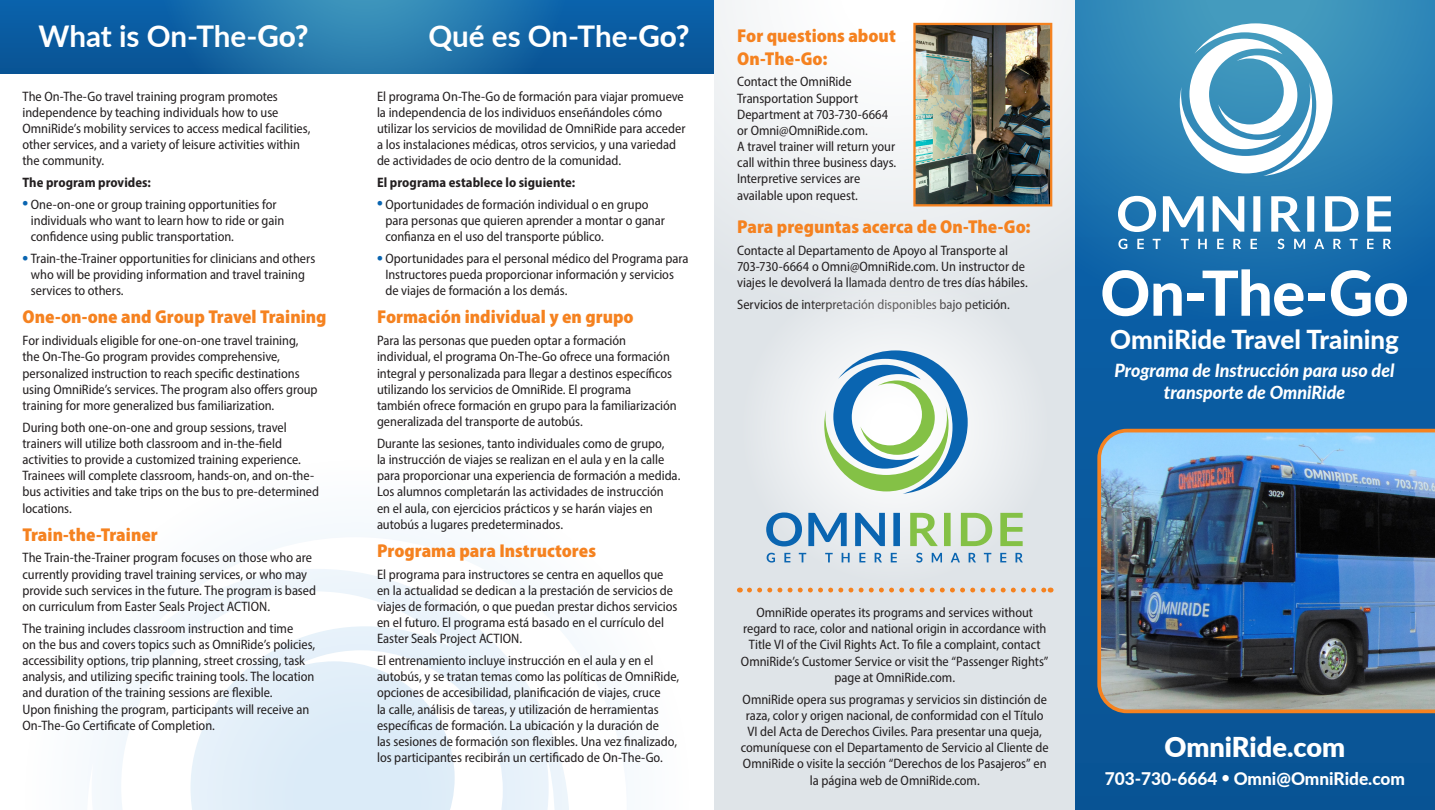
<style>
.page{position:relative;width:1435px;height:810px;background:#fff}
.page>*{position:absolute;margin:0;border:0;box-sizing:border-box;transform-origin:0 0}
.t1{font:800 62.25px "Lato";letter-spacing:-.01em;color:#fff}
.t2{font:700 29.88px "Lato";letter-spacing:-.005em;color:#fff}
.t3{font:900 27.38px "Lato";color:#fff}
.t4{font:800 26.12px "Lato";color:#fff}
.t5{font:900 semi-condensed 18.62px/22.4px "Myriad Pro";color:#f58220}
.t6{font:italic 800 18px/22.4px "Lato";color:#fff;text-align:center}
.t7{font:800 17.38px "Lato";color:#fff}
.t8{font:semi-condensed 13.75px/16.1px "Myriad Pro";letter-spacing:-.005em;color:#231f20}
.t9{font:700 semi-condensed 13.75px "Myriad Pro";letter-spacing:.005em;color:#231f20}
.s1{font-weight:800}
.s2{font-weight:900}
.s3{font-size:13.75px}
</style>
<div class="page">
<svg style="left:189px;top:537px;width:402px;height:273px"></svg>
<svg style="left:137px;top:591px;width:313px;height:59px"></svg>
<svg style="left:94px;top:650px;width:460px;height:160px"></svg>
<div style="left:0;top:0;width:714px;height:74px;background:#0a5ba0"></div>
<svg style="left:148px;top:0;width:431px;height:74px"></svg>
<div style="left:1074px;top:0;width:360px;height:810px;background:#0a599b"></div>
<svg style="left:1074px;top:0;width:360px;height:333px"></svg>
<img style="left:1097px;top:429px;width:337px;height:284px">
<svg style="left:1179px;top:23px;width:153px;height:153px;background:#8abdd6"></svg>
<svg style="left:1118px;top:196px;width:142px;height:36px;background:#80b1d2"></svg>
<svg style="left:1271px;top:196px;width:119px;height:36px;background:#85b4d3"></svg>
<svg style="left:1118px;top:239px;width:273px;height:10px;background:#4a8dbe"></svg>
<div style="left:714px;top:0;width:360px;height:810px;background:#dfe4e8"></div>
<svg style="left:714px;top:0;width:360px;height:237px;fill:#f2f4f5"></svg>
<div style="left:735px;top:266px;width:319px;height:323px;background:#e7ebed;border-radius:50%"></div>
<svg style="left:824px;top:350px;width:143px;height:144px"></svg>
<svg style="left:766px;top:512px;width:134px;height:34px"></svg>
<svg style="left:910px;top:513px;width:112px;height:33px"></svg>
<svg style="left:766px;top:553px;width:256px;height:10px"></svg>
<svg style="left:749px;top:588px;width:302px;height:5px"></svg>
<img style="left:916px;top:26px;width:133px;height:178px">
<div style="left:913px;top:23px;width:139px;height:184px;border:2px solid #f58220"></div>
<h2 class="t2" style="left:39px;top:14px;width:271px">What is On-The-<span class="s1">Go?</span></h2>
<h2 class="t2" style="left:428px;top:14px;width:263px">Qué es On-The-<span class="s1">Go?</span></h2>
<p class="t8" style="left:22px;top:88px;width:289px">The On-The-Go travel training program promotes independence by teaching individuals how to use OmniRide’s mobility services to access medical facilities, other services, and a variety of leisure activities within the community.</p>
<p class="t9" style="left:22px;top:174px;width:130px">The program provides:</p>
<p class="t8" style="left:31px;top:196px;width:255px;text-indent:-8px"><sup>•</sup> One-on-one or group training opportunities for individuals who want to learn how to ride or gain confidence using public transportation.</p>
<p class="t8" style="left:31px;top:250px;width:286px;text-indent:-8px"><sup>•</sup> Train-the-Trainer opportunities for clinicians and others who will be providing information and travel training services to others.</p>
<h3 class="t5" style="left:22px;top:305px;width:305px">One-on-one and Group Travel Training</h3>
<p class="t8" style="left:22px;top:332px;width:297px">For individuals eligible for one-on-one travel training, the On-The-Go program provides comprehensive, personalized instruction to reach specific destinations using OmniRide’s services. The program also offers group training for more generalized bus familiarization.</p>
<p class="t8" style="left:22px;top:419px;width:298px">During both one-on-one and group sessions, travel trainers will utilize both classroom and in-the-field activities to provide a customized training experience.<br>Trainees will complete classroom, hands-on, and on-the&shy;bus activities and take trips on the bus to pre-determined locations.</p>
<h3 class="t5" style="left:22px;top:522px;width:137px">Train-the-Trainer</h3>
<p class="t8" style="left:22px;top:549px;width:295px">The Train-the-Trainer program focuses on those who are currently providing travel training services, or who may provide such services in the future. The program is based on curriculum from Easter Seals Project ACTION.</p>
<p class="t8" style="left:22px;top:620px;width:294px">The training includes classroom instruction and time<br>on the bus and covers topics such as OmniRide’s policies, accessibility options, trip planning, street crossing, task analysis, and utilizing specific training tools. The location and duration of the training sessions are flexible.<br>Upon finishing the program, participants will receive an On-The-Go Certificate of Completion.</p>
<p class="t8" style="left:377px;top:88px;width:310px">El programa On-The-Go de formación para viajar promueve la independencia de los individuos enseñándoles cómo utilizar los servicios de movilidad de OmniRide para acceder a los instalaciones médicas, otros servicios, y una variedad de actividades de ocio dentro de la comunidad.</p>
<p class="t9" style="left:377px;top:174px;width:200px">El programa establece lo siguiente:</p>
<p class="t8" style="left:385px;top:196px;width:281px;text-indent:-8px"><sup>•</sup> Oportunidades de formación individual o en grupo para personas que quieren aprender a montar o ganar confianza en el uso del transporte público.</p>
<p class="t8" style="left:385px;top:250px;width:305px;text-indent:-8px"><sup>•</sup> Oportunidades para el personal médico del Programa para<br>Instructores pueda proporcionar información y servicios de viajes de formación a los demás.</p>
<h3 class="t5" style="left:377px;top:305px;width:258px">Formación individual y en grupo</h3>
<p class="t8" style="left:377px;top:332px;width:301px">Para las personas que pueden optar a formación individual, el programa On-The-Go ofrece una formación integral y personalizada para llegar a destinos específicos utilizando los servicios de OmniRide. El programa también ofrece formación en grupo para la familiarización generalizada del transporte de autobús.</p>
<p class="t8" style="left:377px;top:435px;width:305px">Durante las sesiones, tanto individuales como de grupo,<br>la instrucción de viajes se realizan en el aula y en la calle para proporcionar una experiencia de formación a medida.<br>Los alumnos completarán las actividades de instrucción<br>en el aula, con ejercicios prácticos y se harán viajes en autobús a lugares predeterminados.</p>
<h3 class="t5" style="left:377px;top:539px;width:221px">Programa para Instructores</h3>
<p class="t8" style="left:377px;top:566px;width:302px">El programa para instructores se centra en aquellos que en la actualidad se dedican a la prestación de servicios de viajes de formación, o que puedan prestar dichos servicios en el futuro. El programa está basado en el currículo del Easter Seals Project ACTION.</p>
<p class="t8" style="left:377px;top:652px;width:303px">El entrenamiento incluye instrucción en el aula y en el autobús, y se tratan temas como las políticas de OmniRide, opciones de accesibilidad, planificación de viajes, cruce<br>la calle, análisis de tareas, y utilización de herramientas específicas de formación. La ubicación y la duración de<br>las sesiones de formación son flexibles. Una vez finalizado, los participantes recibirán un certificado de On-The-Go.</p>
<h3 class="t5" style="left:737px;top:24px;width:160px">For questions about<br>On-The-Go:</h3>
<p class="t8" style="left:737px;top:74px;width:161px">Contact the OmniRide<br>Transportation Support<br>Department at 703-730-6664 or Omni@OmniRide.com.<br>A travel trainer will return your call within three business days.<br>Interpretive services are available upon request.</p>
<h3 class="t5" style="left:737px;top:215px;width:295px">Para preguntas acerca de On-The-Go:</h3>
<p class="t8" style="left:737px;top:242px;width:292px">Contacte al Departamento de Apoyo al Transporte al<br>703-730-6664 o Omni@OmniRide.com. Un instructor de viajes le devolverá la llamada dentro de tres días hábiles.</p>
<p class="t8" style="left:737px;top:296px;width:274px">Servicios de interpretación disponibles bajo petición.</p>
<p class="t8" style="left:741px;top:604px;width:309px;text-align:center">OmniRide operates its programs and services without regard to race, color and national origin in accordance with Title VI of the Civil Rights Act. To file a complaint, contact OmniRide’s Customer Service or visit the “Passenger Rights” page at OmniRide.com.</p>
<p class="t8" style="left:741px;top:691px;width:309px;text-align:center">OmniRide opera sus programas y servicios sin distinción de raza, color y origen nacional, de conformidad con el Título VI del Acta de Derechos Civiles. Para presentar una queja, comuníquese con el Departamento de Servicio al Cliente de OmniRide o visite la sección “Derechos de los Pasajeros” en la página web de OmniRide.com.</p>
<h1 class="t1" style="left:1100px;top:247px;width:310px">On<span class="s2">-</span>The<span class="s2">-</span>Go</h1>
<h3 class="t4" style="left:1110px;top:321px;width:290px">OmniRide Travel Training</h3>
<h3 class="t6" style="left:1114px;top:358px;width:281px">Programa de Instrucción para uso del transporte de OmniRide</h3>
<h3 class="t3" style="left:1164px;top:727px;width:182px">OmniRide.com</h3>
<p class="t7" style="left:1104px;top:765px;width:302px">703-730-6664 <span class="s3">•</span> Omni@OmniRide.com</p>
</div>
